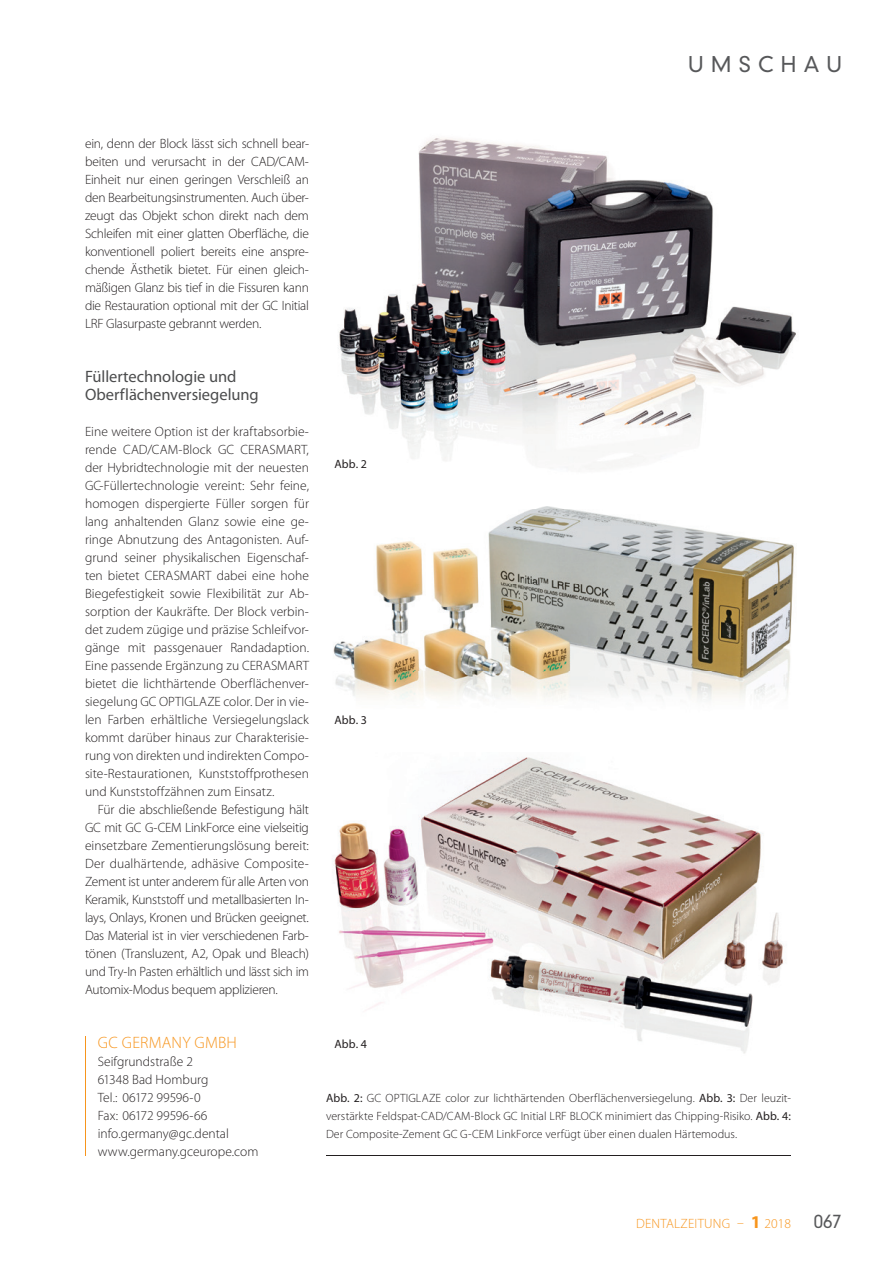
<style>
.page{position:relative;width:893px;height:1263px;background:#fff}
.page>*{position:absolute;margin:0;border:0;box-sizing:border-box;transform-origin:0 0}
.t1{font:300 21px "DIN Neuzeit Grotesk";letter-spacing:.35em;color:#57585a}
.t2{font:300 18px "DIN Neuzeit Grotesk";color:#57585a}
.t3{font:16.5px/18px "Myriad Pro";color:#4b4c4d}
.t4{font:300 16.5px "Myriad Pro";letter-spacing:.015em;color:#f7951d}
.t5{font:300 13.5px/18px "Myriad Pro";letter-spacing:-.01em;color:#231f20;text-align:justify}
.t6{font:300 13.5px "Myriad Pro";letter-spacing:.02em;color:#f7951d}
.t7{font:300 12px/18px "Myriad Pro";letter-spacing:.005em;color:#231f20;text-align:justify}
.t8{font:12px "Myriad Pro";letter-spacing:.01em;color:#231f20}
.s1{font-weight:400}
.s2{font-weight:700;font-size:18px}
</style>
<div class="page">
<hr style="left:85px;top:1036px;width:1px;height:120px;background:#f7951d">
<img style="left:338px;top:138px;width:458px;height:331px">
<hr style="left:326px;top:1155px;width:465px;height:1px;background:#231f20">
<img style="left:376px;top:508px;width:345px;height:76px">
<img style="left:721px;top:533px;width:73px;height:51px">
<img style="left:333px;top:584px;width:460px;height:116px">
<img style="left:540px;top:506px;width:17px;height:2px">
<img style="left:333px;top:757px;width:450px;height:297px">
<h1 class="t1" style="left:688px;top:52px;width:155px">UMSCHAU</h1>
<p class="t5" style="left:85px;top:134px;width:225px">ein, denn der Block lässt sich schnell bear&shy;beiten und verursacht in der CAD/CAM-Einheit nur einen geringen Verschleiß an den Bearbeitungsinstrumenten. Auch über&shy;zeugt das Objekt schon direkt nach dem Schleifen mit einer glatten Oberfläche, die konventionell poliert bereits eine anspre&shy;chende Ästhetik bietet. Für einen gleich&shy;mäßigen Glanz bis tief in die Fissuren kann die Restauration optional mit der GC Initial LRF Glasurpaste gebrannt werden.</p>
<p class="t3" style="left:85px;top:367px;width:175px">Füllertechnologie und<br>Oberflächenversiegelung</p>
<p class="t5" style="left:85px;top:422px;width:225px">Eine weitere Option ist der kraftabsorbie&shy;rende CAD/CAM-Block GC CERASMART, der Hybridtechnologie mit der neuesten GC- Füllertechnologie vereint: Sehr feine, homogen dispergierte Füller sorgen für lang anhaltenden Glanz sowie eine ge&shy;ringe Abnutzung des Antagonisten. Auf&shy;grund seiner physikalischen Eigenschaf&shy;ten bietet CERASMART dabei eine hohe Biegefestigkeit sowie Flexibilität zur Ab&shy;sorption der Kaukräfte. Der Block verbin&shy;det zudem zügige und präzise Schleifvor&shy;gänge mit passgenauer Randadaption.<br>Eine passende Ergänzung zu CERASMART bietet die lichthärtende Oberflächenver&shy;siegelung GC OPTIGLAZE color. Der in vie&shy;len Farben erhältliche Versiegelungslack kommt darüber hinaus zur Charakterisie&shy;rung von direkten und indirekten Compo&shy;site-Restaurationen, Kunststoffprothesen und Kunststoffzähnen zum Einsatz.</p>
<p class="t5" style="left:85px;top:800px;width:225px;text-indent:13px">Für die abschließende Befestigung hält GC mit GC G-CEM LinkForce eine vielseitig einsetzbare Zementierungslösung bereit:<br>Der dualhärtende, adhäsive Composite-Zement ist unter anderem für alle Arten von Keramik, Kunststoff und metallbasierten In&shy;lays, Onlays, Kronen und Brücken geeignet.<br>Das Material ist in vier verschiedenen Farb&shy;tönen (Transluzent, A2, Opak und Bleach) und Try-In Pasten erhältlich und lässt sich im Automix-Modus bequem applizieren.</p>
<p class="t4" style="left:98px;top:1032px;width:141px">GC GERMANY GMBH</p>
<p class="t5" style="left:98px;top:1052px;width:162px;text-align:left">Seifgrundstraße 2<br>61348 Bad Homburg<br>Tel.: 06172 99596-0<br>Fax: 06172 99596-66 info.germany@gc.dental www.germany.gceurope.com</p>
<p class="t8" style="left:334px;top:457px;width:34px">Abb. 2</p>
<p class="t8" style="left:334px;top:712px;width:34px">Abb. 3</p>
<p class="t8" style="left:334px;top:1036px;width:34px">Abb. 4</p>
<p class="t7" style="left:326px;top:1089px;width:466px"><span class="s1">Abb. 2:</span> GC OPTIGLAZE color zur lichthärtenden Oberflächenversiegelung. <span class="s1">Abb. 3:</span> Der leuzit&shy;verstärkte Feldspat-CAD/CAM-Block GC Initial LRF BLOCK minimiert das Chipping-Risiko. <span class="s1">Abb. 4:<br></span>Der Composite-Zement GC G-CEM LinkForce verfügt über einen dualen Härtemodus.</p>
<p class="t6" style="left:636px;top:1215px;width:156px">DENTALZEITUNG – <span class="s2">1</span> 2018</p>
<h2 class="t2" style="left:814px;top:1210px;width:30px">067</h2>
</div>
